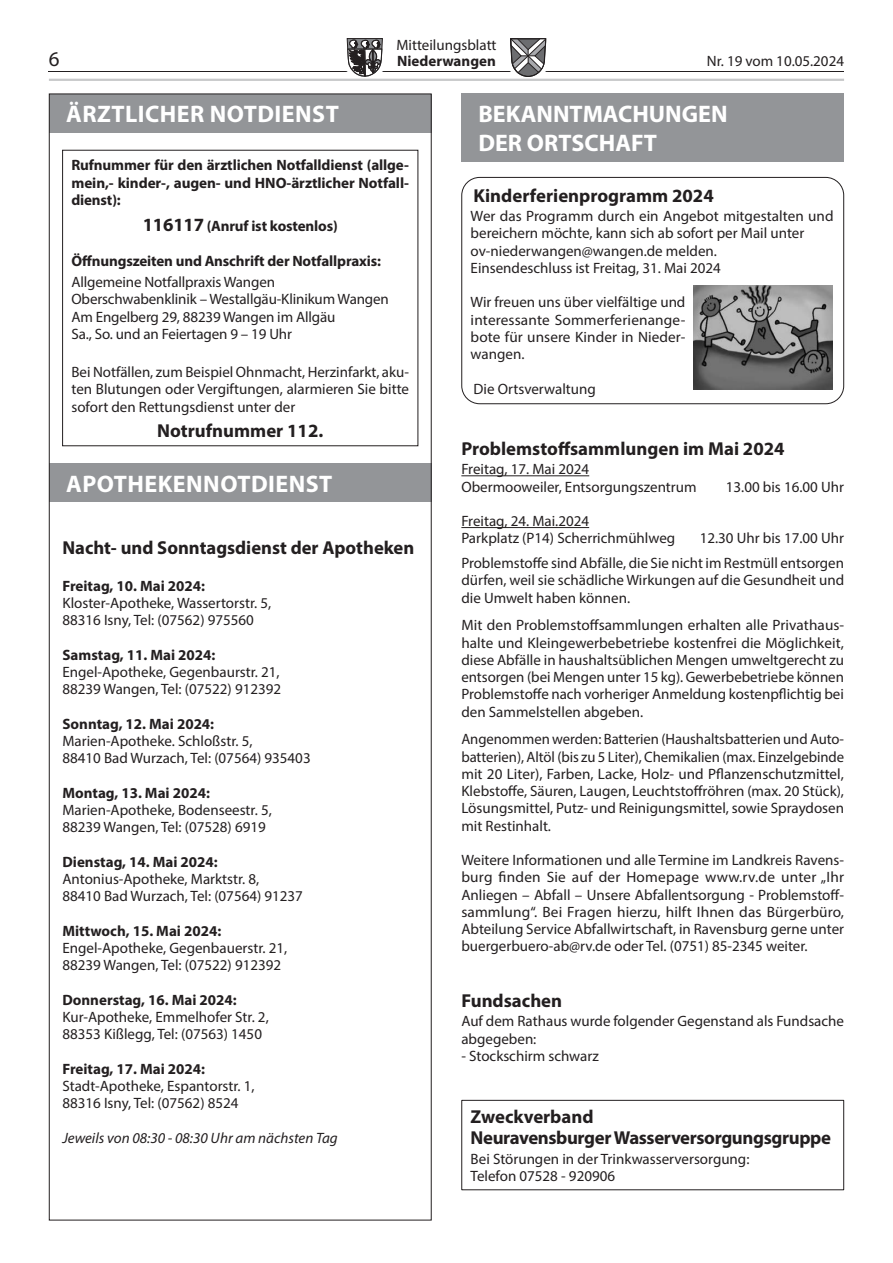
<style>
.page{position:relative;width:893px;height:1263px;background:#fff}
.page>*{position:absolute;margin:0;border:0;box-sizing:border-box;transform-origin:0 0}
.t1{font:700 24px "Myriad Pro";letter-spacing:.02em;color:#fff}
.t2{font:700 24px/28.8px "Myriad Pro";color:#fff}
.t3{font:21px "Myriad Pro";color:#231f20}
.t4{font:700 18.75px "Myriad Pro";color:#231f20}
.t5{font:700 18.75px/21px "Myriad Pro";letter-spacing:-.02em;color:#231f20}
.t6{font:15px/17.2px "Myriad Pro";color:#231f20}
.t7{font:700 15px/17.2px "Myriad Pro";color:#231f20;text-align:justify}
.t8{font:italic 15px "Myriad Pro";color:#231f20}
.s1{font-size:18.75px}
</style>
<div class="page">
<hr style="left:49px;top:71px;width:795px;height:1px;background:#231f20">
<svg style="left:347px;top:38px;width:36px;height:39px"></svg>
<svg style="left:510px;top:38px;width:36px;height:39px"></svg>
<hr style="left:49px;top:79px;width:795px;height:2px;background:#c7c8ca">
<hr style="left:461px;top:476px;width:128px;height:1px;background:#231f20">
<hr style="left:461px;top:527px;width:128px;height:1px;background:#231f20">
<div style="left:461px;top:93px;width:383px;height:68px;background:#939598"></div>
<div style="left:461px;top:177px;width:383px;height:227px;border:1px solid #231f20;border-radius:18px"></div>
<img style="left:694px;top:286px;width:138px;height:103px">
<div style="left:461px;top:1100px;width:383px;height:90px;border:1px solid #231f20"></div>
<div style="left:49px;top:94px;width:383px;height:39px;background:#939598"></div>
<div style="left:49px;top:463px;width:383px;height:39px;background:#939598"></div>
<p class="t6" style="left:396px;top:36px;width:102px">Mitteilungsblatt</p>
<h2 class="t3" style="left:49px;top:46px;width:12px">6</h2>
<p class="t7" style="left:397px;top:52px;width:100px">Niederwangen</p>
<p class="t6" style="left:707px;top:52px;width:139px">Nr. 19 vom 10.05.2024</p>
<h1 class="t2" style="left:478px;top:98px;width:251px">BEKANNTMACHUNGEN<br>DER ORTSCHAFT</h1>
<p class="t4" style="left:474px;top:183px;width:242px">Kinderferienprogramm 2024</p>
<p class="t6" style="left:471px;top:207px;width:364px">Wer das Programm durch ein Angebot mitgestalten und bereichern möchte, kann sich ab sofort per Mail unter ov-niederwangen@wangen.de melden.<br>Einsendeschluss ist Freitag, 31. Mai 2024</p>
<p class="t6" style="left:471px;top:293px;width:216px;text-align:justify">Wir freuen uns über vielfältige und interessante Sommerferienange&shy;bote für unsere Kinder in Nieder&shy;wangen.</p>
<p class="t6" style="left:474px;top:380px;width:124px">Die Ortsverwaltung</p>
<h1 class="t1" style="left:66px;top:99px;width:274px">ÄRZTLICHER NOTDIENST</h1>
<p class="t7" style="left:71px;top:156px;width:339px">Rufnummer für den ärztlichen Notfalldienst (allge&shy;mein,- kinder-, augen- und HNO-ärztlicher Notfall&shy;dienst):</p>
<p class="t7" style="left:143px;top:216px;width:197px"><span class="s1">116117</span> (Anruf ist kostenlos)</p>
<p class="t7" style="left:71px;top:251px;width:311px">Öffnungszeiten und Anschrift der Notfallpraxis:</p>
<p class="t6" style="left:71px;top:273px;width:319px">Allgemeine Notfallpraxis Wangen Oberschwabenklinik – Westallgäu-Klinikum Wangen Am Engelberg 29, 88239 Wangen im Allgäu<br>Sa., So. und an Feiertagen 9 – 19 Uhr</p>
<p class="t6" style="left:71px;top:363px;width:339px;text-align:justify">Bei Notfällen, zum Beispiel Ohnmacht, Herzinfarkt, aku&shy;ten Blutungen oder Vergiftungen, alarmieren Sie bitte sofort den Rettungsdienst unter der</p>
<p class="t4" style="left:157px;top:418px;width:168px">Notrufnummer 112.</p>
<h1 class="t1" style="left:66px;top:468px;width:268px">APOTHEKENNOTDIENST</h1>
<p class="t4" style="left:461px;top:436px;width:325px">Problemstoffsammlungen im Mai 2024</p>
<p class="t6" style="left:461px;top:460px;width:237px">Freitag, 17. Mai 2024<br>Obermooweiler, Entsorgungszentrum</p>
<p class="t6" style="left:726px;top:478px;width:120px">13.00 bis 16.00 Uhr</p>
<p class="t4" style="left:62px;top:536px;width:353px">Nacht- und Sonntagsdienst der Apotheken</p>
<p class="t7" style="left:62px;top:577px;width:144px">Freitag, 10. Mai 2024:</p>
<p class="t6" style="left:62px;top:594px;width:210px">Kloster-Apotheke, Wassertorstr. 5,<br>88316 Isny, Tel: (07562) 975560</p>
<p class="t7" style="left:62px;top:646px;width:154px">Samstag, 11. Mai 2024:</p>
<p class="t6" style="left:62px;top:663px;width:220px">Engel-Apotheke, Gegenbaurstr. 21,<br>88239 Wangen, Tel: (07522) 912392</p>
<p class="t7" style="left:62px;top:715px;width:153px">Sonntag, 12. Mai 2024:</p>
<p class="t6" style="left:62px;top:732px;width:250px">Marien-Apotheke. Schloßstr. 5,<br>88410 Bad Wurzach, Tel: (07564) 935403</p>
<p class="t7" style="left:62px;top:784px;width:149px">Montag, 13. Mai 2024:</p>
<p class="t6" style="left:62px;top:801px;width:211px">Marien-Apotheke, Bodenseestr. 5,<br>88239 Wangen, Tel: (07528) 6919</p>
<p class="t7" style="left:62px;top:853px;width:157px">Dienstag, 14. Mai 2024:</p>
<p class="t6" style="left:62px;top:870px;width:242px">Antonius-Apotheke, Marktstr. 8,<br>88410 Bad Wurzach, Tel: (07564) 91237</p>
<p class="t7" style="left:62px;top:922px;width:160px">Mittwoch, 15. Mai 2024:</p>
<p class="t6" style="left:62px;top:939px;width:226px">Engel-Apotheke, Gegenbauerstr. 21,<br>88239 Wangen, Tel: (07522) 912392</p>
<p class="t7" style="left:62px;top:991px;width:176px">Donnerstag, 16. Mai 2024:</p>
<p class="t6" style="left:62px;top:1008px;width:208px">Kur-Apotheke, Emmelhofer Str. 2,<br>88353 Kißlegg, Tel: (07563) 1450</p>
<p class="t7" style="left:62px;top:1060px;width:144px">Freitag, 17. Mai 2024:</p>
<p class="t6" style="left:62px;top:1077px;width:194px">Stadt-Apotheke, Espantorstr. 1,<br>88316 Isny, Tel: (07562) 8524</p>
<p class="t8" style="left:62px;top:1128px;width:277px">Jeweils von 08:30 - 08:30 Uhr am nächsten Tag</p>
<p class="t6" style="left:461px;top:512px;width:215px">Freitag, 24. Mai.2024<br>Parkplatz (P14) Scherrichmühlweg</p>
<p class="t6" style="left:461px;top:526px;width:384px;line-height:24.8px;text-align:right">12.30 Uhr bis 17.00 Uhr<br>Problemstoffe sind Abfälle, die Sie nicht im Restmüll entsorgen</p>
<p class="t6" style="left:461px;top:571px;width:384px">dürfen, weil sie schädliche Wirkungen auf die Gesundheit und die Umwelt haben können.</p>
<p class="t6" style="left:461px;top:616px;width:384px;text-align:justify">Mit den Problemstoffsammlungen erhalten alle Privathaus&shy;halte und Kleingewerbebetriebe kostenfrei die Möglichkeit, diese Abfälle in haushaltsüblichen Mengen umweltgerecht zu entsorgen (bei Mengen unter 15 kg). Gewerbebetriebe können Problemstoffe nach vorheriger Anmeldung kostenpflichtig bei den Sammelstellen abgeben.</p>
<p class="t6" style="left:461px;top:730px;width:384px;text-align:justify">Angenommen werden: Batterien (Haushaltsbatterien und Auto&shy;batterien), Altöl (bis zu 5 Liter), Chemikalien (max. Einzelgebinde mit 20 Liter), Farben, Lacke, Holz- und Pflanzenschutzmittel, Klebstoffe, Säuren, Laugen, Leuchtstoffröhren (max. 20 Stück), Lösungsmittel, Putz- und Reinigungsmittel, sowie Spraydosen mit Restinhalt.</p>
<p class="t6" style="left:461px;top:851px;width:384px;text-align:justify">Weitere Informationen und alle Termine im Landkreis Ravens&shy;burg finden Sie auf der Homepage www.rv.de unter „Ihr Anliegen – Abfall – Unsere Abfallentsorgung - Problemstoff&shy;sammlung“. Bei Fragen hierzu, hilft Ihnen das Bürgerbüro, Abteilung Service Abfallwirtschaft, in Ravensburg gerne unter buergerbuero-ab@rv.de oder Tel. (0751) 85-2345 weiter.</p>
<p class="t4" style="left:461px;top:988px;width:102px">Fundsachen</p>
<p class="t6" style="left:461px;top:1012px;width:384px">Auf dem Rathaus wurde folgender Gegenstand als Fundsache abgegeben:</p>
<p class="t6" style="left:461px;top:1047px;width:139px">- Stockschirm schwarz</p>
<p class="t5" style="left:471px;top:1106px;width:362px">Zweckverband<br>Neuravensburger Wasserversorgungsgruppe</p>
<p class="t6" style="left:471px;top:1150px;width:280px">Bei Störungen in der Trinkwasserversorgung:<br>Telefon 07528 - 920906</p>
</div>
